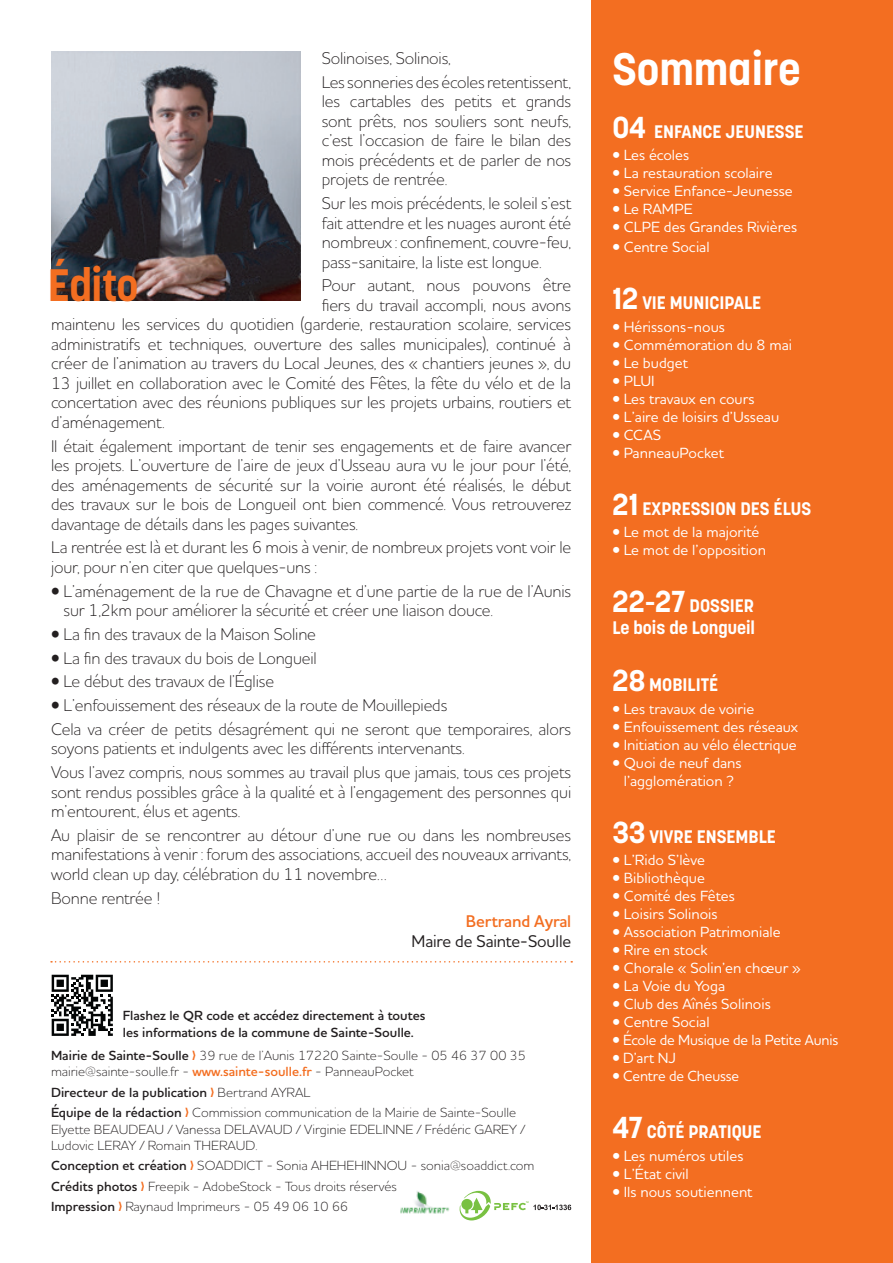
<style>
.page{position:relative;width:893px;height:1263px;background:#fff}
.page>*{position:absolute;margin:0;border:0;box-sizing:border-box;transform-origin:0 0}
.t1{font:700 45px "Korolev";color:#fff}
.t2{font:700 45px "Korolev";letter-spacing:-.01em;color:#f36e21}
.t3{font:700 18px/21.6px "Korolev";color:#fff}
.t4{font:300 17.25px/19.5px "Houschka Pro";letter-spacing:-.01em;color:#231f20}
.t5{font:500 17.25px "Houschka Pro";letter-spacing:-.01em;color:#231f20}
.t6{font:600 17.25px "Houschka Pro";letter-spacing:-.01em;color:#f36e21}
.t7{font:500 15px/18px "Houschka Pro";color:#fff;text-align:center}
.t8{font:300 13.5px/20.4px "Houschka Pro";color:#231f20}
.t9{font:600 13.5px/16.2px "Houschka Pro";color:#231f20}
.s1{font-weight:600}
.s2{font-weight:600;color:#f36e21}
.s3{font-size:30px}
</style>
<div class="page">
<div style="left:591px;top:0;width:302px;height:1263px;background:#f36e21"></div>
<img style="left:51px;top:51px;width:249px;height:249px">
<img style="left:400px;top:1191px;width:50px;height:23px">
<svg style="left:459px;top:1191px;width:112px;height:29px"></svg>
<svg style="left:52px;top:975px;width:61px;height:61px"></svg>
<svg style="left:51px;top:961px;width:521px;height:1px"></svg>
<p class="t4" style="left:322px;top:46px;width:251px;line-height:23.7px">Solinoises, Solinois,<br>Les sonneries des écoles retentissent,</p>
<p class="t4" style="left:322px;top:91px;width:251px;text-align:justify">les cartables des petits et grands sont prêts, nos souliers sont neufs, c’est l’occasion de faire le bilan des mois précédents et de parler de nos projets de rentrée.</p>
<p class="t4" style="left:322px;top:193px;width:251px;text-align:justify">Sur les mois précédents, le soleil s’est fait attendre et les nuages auront été nombreux : confinement, couvre-feu, pass-sanitaire, la liste est longue.</p>
<p class="t4" style="left:322px;top:275px;width:251px">Pour autant, nous pouvons être</p>
<p class="t4" style="left:322px;top:295px;width:251px">fiers du travail accompli, nous avons</p>
<p class="t4" style="left:51px;top:314px;width:522px">maintenu les services du quotidien (garderie, restauration scolaire, services</p>
<p class="t4" style="left:51px;top:334px;width:522px">administratifs et techniques, ouverture des salles municipales), continué à</p>
<p class="t4" style="left:51px;top:353px;width:522px">créer de l’animation au travers du Local Jeunes, des « chantiers jeunes », du</p>
<p class="t4" style="left:51px;top:373px;width:522px">13 juillet en collaboration avec le Comité des Fêtes, la fête du vélo et de la</p>
<p class="t4" style="left:51px;top:392px;width:522px">concertation avec des réunions publiques sur les projets urbains, routiers et</p>
<p class="t4" style="left:51px;top:412px;width:115px">d’aménagement.</p>
<p class="t4" style="left:51px;top:436px;width:522px;text-align:justify">Il était également important de tenir ses engagements et de faire avancer les projets. L’ouverture de l’aire de jeux d’Usseau aura vu le jour pour l’été, des aménagements de sécurité sur la voirie auront été réalisés, le début des travaux sur le bois de Longueil ont bien commencé. Vous retrouverez davantage de détails dans les pages suivantes.</p>
<p class="t4" style="left:51px;top:537px;width:522px">La rentrée est là et durant les 6 mois à venir, de nombreux projets vont voir le jour, pour n’en citer que quelques-uns :</p>
<p class="t4" style="left:63px;top:581px;width:509px;text-indent:-12px">• L’aménagement de la rue de Chavagne et d’une partie de la rue de l’Aunis sur 1,2km pour améliorer la sécurité et créer une liaison douce.</p>
<p class="t4" style="left:51px;top:624px;width:267px">• La fin des travaux de la Maison Soline</p>
<p class="t4" style="left:51px;top:648px;width:267px">• La fin des travaux du bois de Longueil</p>
<p class="t4" style="left:51px;top:671px;width:225px">• Le début des travaux de l’Église</p>
<p class="t4" style="left:51px;top:693px;width:522px;line-height:23.7px">• L’enfouissement des réseaux de la route de Mouillepieds<br>Cela va créer de petits désagrément qui ne seront que temporaires, alors</p>
<p class="t4" style="left:51px;top:736px;width:522px;line-height:23.7px">soyons patients et indulgents avec les différents intervenants.<br>Vous l’avez compris, nous sommes au travail plus que jamais, tous ces projets</p>
<p class="t4" style="left:51px;top:782px;width:522px">sont rendus possibles grâce à la qualité et à l’engagement des personnes qui m’entourent, élus et agents.</p>
<p class="t4" style="left:51px;top:825px;width:522px;text-align:justify">Au plaisir de se rencontrer au détour d’une rue ou dans les nombreuses manifestations à venir : forum des associations, accueil des nouveaux arrivants, world clean up day, célébration du 11 novembre…</p>
<p class="t4" style="left:51px;top:888px;width:111px">Bonne rentrée !</p>
<p class="t6" style="left:466px;top:910px;width:107px">Bertrand Ayral</p>
<p class="t5" style="left:412px;top:930px;width:161px">Maire de Sainte-Soulle</p>
<h1 class="t2" style="left:48px;top:256px;width:92px">Édito</h1>
<p class="t9" style="left:123px;top:1007px;width:304px">Flashez le QR code et accédez directement à toutes les informations de la commune de Sainte-Soulle.</p>
<p class="t8" style="left:51px;top:1047px;width:476px;line-height:16.2px"><span class="s1">Mairie de Sainte-Soulle</span> 39 rue de l’Aunis 17220 Sainte-Soulle - 05 46 37 00 35 mairie@sainte-soulle.fr - <span class="s2">www.sainte-soulle.fr</span> - PanneauPocket</p>
<p class="t8" style="left:51px;top:1082px;width:467px"><span class="s1">Directeur de la publication</span> Bertrand AYRAL<br><span class="s1">Équipe de la rédaction</span> Commission communication de la Mairie de Sainte-Soulle</p>
<p class="t8" style="left:51px;top:1120px;width:476px;line-height:16.2px">Elyette BEAUDEAU / Vanessa DELAVAUD / Virginie EDELINNE / Frédéric GAREY /<br>Ludovic LERAY / Romain THERAUD.</p>
<p class="t8" style="left:51px;top:1155px;width:485px"><span class="s1">Conception et création</span> SOADDICT - Sonia AHEHEHINNOU - sonia@soaddict.com<br><span class="s1">Crédits photos</span> Freepik - AdobeStock - Tous droits réservés<br><span class="s1">Impression</span> Raynaud Imprimeurs - 05 49 06 10 66</p>
<h1 class="t1" style="left:612px;top:41px;width:190px">Sommaire</h1>
<p class="t3" style="left:612px;top:121px;width:193px"><span class="s3">04</span> ENFANCE JEUNESSE</p>
<p class="t7" style="left:612px;top:146px;width:78px">• Les écoles</p>
<p class="t7" style="left:612px;top:164px;width:162px">• La restauration scolaire</p>
<p class="t7" style="left:612px;top:182px;width:182px">• Service Enfance-Jeunesse</p>
<p class="t7" style="left:612px;top:200px;width:82px">• Le RAMPE</p>
<p class="t7" style="left:612px;top:218px;width:186px">• CLPE des Grandes Rivières</p>
<p class="t7" style="left:612px;top:238px;width:99px">• Centre Social</p>
<p class="t3" style="left:612px;top:292px;width:150px"><span class="s3">12</span> VIE MUNICIPALE</p>
<p class="t7" style="left:612px;top:317px;width:114px">• Hérissons-nous</p>
<p class="t7" style="left:612px;top:335px;width:181px">• Commémoration du 8 mai</p>
<p class="t7" style="left:612px;top:353px;width:77px">• Le budget</p>
<p class="t7" style="left:612px;top:371px;width:44px">• PLUI</p>
<p class="t7" style="left:612px;top:389px;width:144px">• Les travaux en cours</p>
<p class="t7" style="left:612px;top:407px;width:168px">• L’aire de loisirs d’Usseau</p>
<p class="t7" style="left:612px;top:425px;width:50px">• CCAS</p>
<p class="t7" style="left:612px;top:443px;width:113px">• PanneauPocket</p>
<p class="t3" style="left:612px;top:498px;width:200px"><span class="s3">21</span> EXPRESSION DES ÉLUS</p>
<p class="t7" style="left:612px;top:523px;width:149px">• Le mot de la majorité</p>
<p class="t7" style="left:612px;top:541px;width:155px">• Le mot de l’opposition</p>
<p class="t3" style="left:612px;top:595px;width:144px"><span class="s3">22-27</span> DOSSIER<br>Le bois de Longueil</p>
<p class="t3" style="left:612px;top:674px;width:107px"><span class="s3">28</span> MOBILITÉ</p>
<p class="t7" style="left:612px;top:699px;width:143px">• Les travaux de voirie</p>
<p class="t7" style="left:612px;top:717px;width:187px">• Enfouissement des réseaux</p>
<p class="t7" style="left:612px;top:735px;width:186px">• Initiation au vélo électrique</p>
<p class="t7" style="left:612px;top:753px;width:131px">• Quoi de neuf dans l’agglomération ?</p>
<p class="t3" style="left:612px;top:826px;width:165px"><span class="s3">33</span> VIVRE ENSEMBLE</p>
<p class="t7" style="left:612px;top:851px;width:94px">• L’Rido S’lève</p>
<p class="t7" style="left:612px;top:869px;width:94px">• Bibliothèque</p>
<p class="t7" style="left:612px;top:887px;width:124px">• Comité des Fêtes</p>
<p class="t7" style="left:612px;top:905px;width:107px">• Loisirs Solinois</p>
<p class="t7" style="left:612px;top:923px;width:170px">• Association Patrimoniale</p>
<p class="t7" style="left:612px;top:941px;width:97px">• Rire en stock</p>
<p class="t7" style="left:612px;top:959px;width:190px">• Chorale « Solin’en chœur »</p>
<p class="t7" style="left:612px;top:977px;width:114px">• La Voie du Yoga</p>
<p class="t7" style="left:612px;top:995px;width:160px">• Club des Aînés Solinois</p>
<p class="t7" style="left:612px;top:1013px;width:99px">• Centre Social</p>
<p class="t7" style="left:612px;top:1031px;width:228px">• École de Musique de la Petite Aunis</p>
<p class="t7" style="left:612px;top:1049px;width:65px">• D’art NJ</p>
<p class="t7" style="left:612px;top:1067px;width:128px">• Centre de Cheusse</p>
<p class="t3" style="left:612px;top:1121px;width:151px"><span class="s3">47</span> CÔTÉ PRATIQUE</p>
<p class="t7" style="left:612px;top:1146px;width:133px">• Les numéros utiles</p>
<p class="t7" style="left:612px;top:1164px;width:78px">• L’État civil</p>
<p class="t7" style="left:612px;top:1182px;width:142px">• Ils nous soutiennent</p>
</div>
